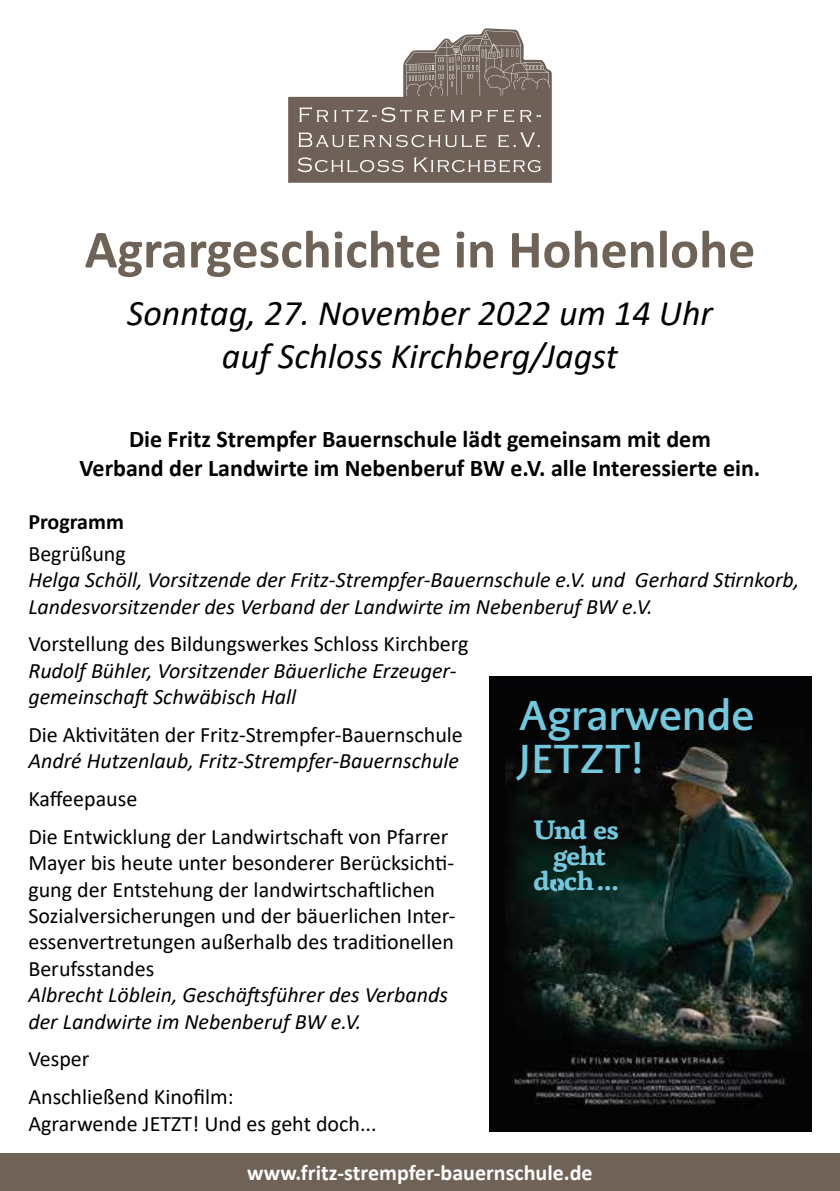
<style>
.page{position:relative;width:840px;height:1191px;background:#fff}
.page>*{position:absolute;margin:0;border:0;box-sizing:border-box;transform-origin:0 0}
.t1{font:700 54px "Calibri";color:#6f6256}
.t2{font:700 41.4px "PMN Caecilia Sans Head";letter-spacing:.02em;color:#74c8dd}
.t3{font:700 40.2px "PMN Caecilia Sans Head";letter-spacing:.045em;color:#74c8dd}
.t4{font:italic 36px/43.2px "Calibri";color:#000;text-align:center}
.t5{font:800 27.4px/25.6px "Basco Std";letter-spacing:-.035em;color:#74c8dd;text-align:center}
.t6{font:700 24px/28.8px "Calibri";color:#000;text-align:center}
.t7{font:22px/26.4px "Calibri";color:#000}
.t8{font:italic 22px/26.4px "Calibri";color:#000}
.t9{font:700 22px "Calibri";color:#fff}
.t10{font:700 22px "Calibri";color:#000}
</style>
<div class="page">
<div style="left:0;top:1153px;width:839px;height:38px;background:#6f6256"></div>
<svg style="left:288px;top:28px;width:263px;height:155px;fill:#6f6158"></svg>
<svg style="left:299px;top:107px;width:29px;height:15px"></svg>
<svg style="left:334px;top:107px;width:94px;height:15px"></svg>
<svg style="left:434px;top:109px;width:10px;height:13px"></svg>
<svg style="left:450px;top:110px;width:14px;height:12px"></svg>
<svg style="left:470px;top:110px;width:11px;height:12px"></svg>
<svg style="left:487px;top:109px;width:10px;height:13px"></svg>
<svg style="left:503px;top:109px;width:37px;height:13px"></svg>
<svg style="left:298px;top:133px;width:188px;height:15px;background:#8b8079"></svg>
<svg style="left:497px;top:133px;width:42px;height:15px"></svg>
<svg style="left:297px;top:157px;width:106px;height:16px;background:#8b8079"></svg>
<svg style="left:413px;top:158px;width:127px;height:15px;background:#8e847d"></svg>
<svg style="left:405px;top:30px;width:144px;height:66px"></svg>
<div style="left:489px;top:675px;width:322px;height:379px;background:#040406"></div>
<img style="left:505px;top:742px;width:306px;height:309px">
<img style="left:489px;top:1052px;width:322px;height:79px">
<svg style="left:549px;top:878px;width:15px;height:13px"></svg>
<h1 class="t1" style="left:85px;top:211px;width:671px">Agrargeschichte in Hohenlohe</h1>
<h3 class="t4" style="left:127px;top:290px;width:587px">Sonntag, 27. November 2022 um 14 Uhr auf Schloss Kirchberg/Jagst</h3>
<p class="t6" style="left:80px;top:424px;width:681px">Die Fritz Strempfer Bauernschule lädt gemeinsam mit dem<br>Verband der Landwirte im Nebenberuf BW e.V. alle Interessierte ein.</p>
<p class="t10" style="left:28px;top:506px;width:97px">Programm</p>
<p class="t7" style="left:28px;top:540px;width:99px">Begrüßung</p>
<p class="t8" style="left:28px;top:566px;width:772px">Helga Schöll, Vorsitzende der Fritz-Strempfer-Bauernschule e.V. und Gerhard Stirnkorb,<br>Landesvorsitzender des Verband der Landwirte im Nebenberuf BW e.V.</p>
<p class="t7" style="left:28px;top:630px;width:441px">Vorstellung des Bildungswerkes Schloss Kirchberg</p>
<p class="t8" style="left:28px;top:656px;width:429px">Rudolf Bühler, Vorsitzender Bäuerliche Erzeuger&shy;gemeinschaft Schwäbisch Hall</p>
<p class="t7" style="left:28px;top:721px;width:436px">Die Aktivitäten der Fritz-Strempfer-Bauernschule</p>
<p class="t8" style="left:28px;top:747px;width:432px">André Hutzenlaub, Fritz-Strempfer-Bauernschule</p>
<p class="t7" style="left:28px;top:779px;width:421px;line-height:37.8px">Kaffeepause<br>Die Entwicklung der Landwirtschaft von Pfarrer</p>
<p class="t7" style="left:28px;top:849px;width:428px">Mayer bis heute unter besonderer Berücksichti&shy;gung der Entstehung der landwirtschaftlichen Sozialversicherungen und der bäuerlichen Inter&shy;essenvertretungen außerhalb des traditionellen Berufsstandes</p>
<p class="t8" style="left:28px;top:980px;width:421px">Albrecht Löblein, Geschäftsführer des Verbands der Landwirte im Nebenberuf BW e.V.</p>
<p class="t7" style="left:28px;top:1039px;width:207px;line-height:37.8px">Vesper<br>Anschließend Kinofilm:</p>
<p class="t7" style="left:28px;top:1109px;width:349px">Agrarwende JETZT! Und es geht doch...</p>
<h2 class="t2" style="left:519px;top:689px;width:236px">Agrarwende</h2>
<h3 class="t3" style="left:519px;top:733px;width:125px">JETZT!</h3>
<p class="t5" style="left:533px;top:816px;width:87px">Und es geht<br>d ch ...</p>
<p class="t9" style="left:247px;top:1157px;width:347px">www.fritz-strempfer-bauernschule.de</p>
</div>
